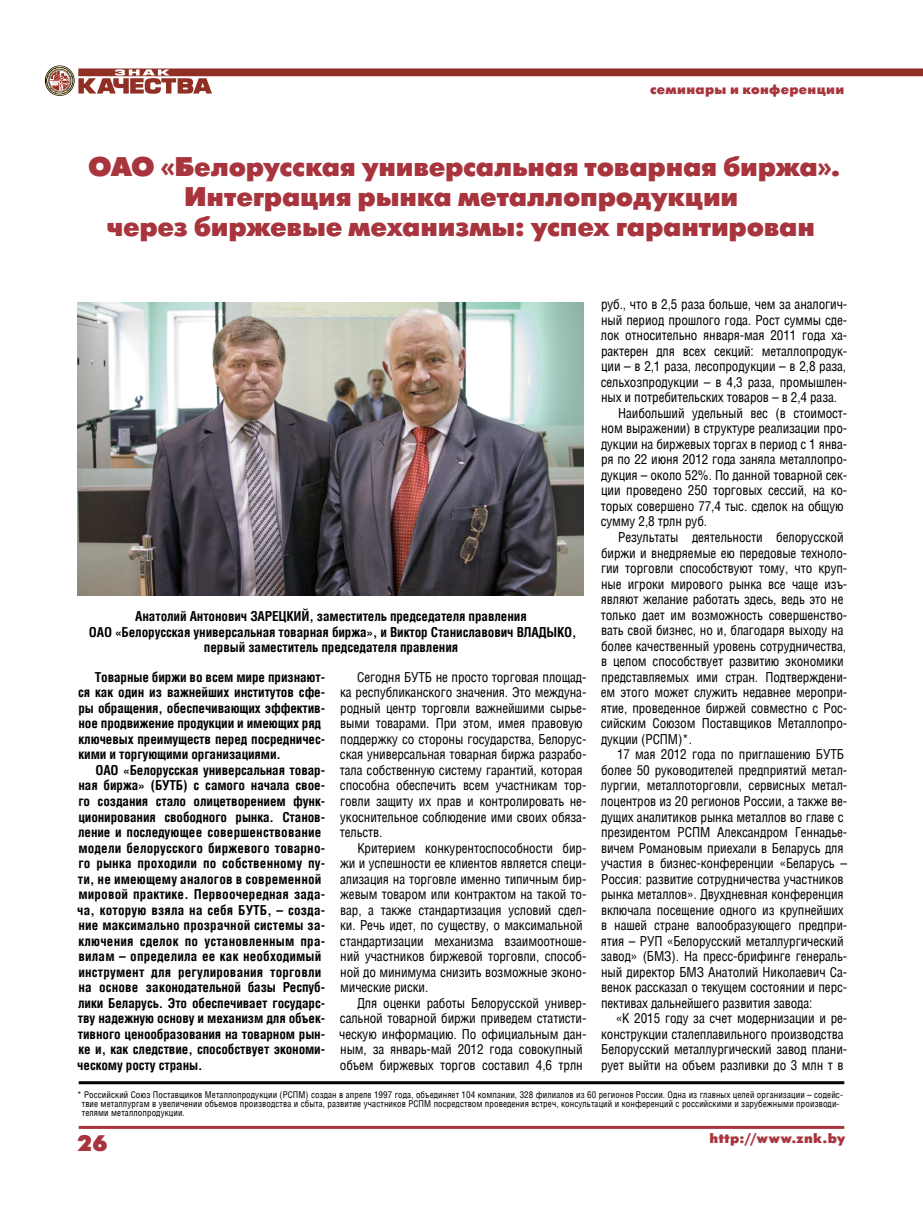
<style>
.page{position:relative;width:923px;height:1221px;background:#fff}
.page>*{position:absolute;margin:0;border:0;box-sizing:border-box;transform-origin:0 0}
.head{font:27px/30px "Futuris XC";letter-spacing:-.01em;color:#a8343d;text-align:center}
.t1{font:22.5px "Futuris XC";color:#a8343d}
.рубрик_lesser{font:13.5px "Futuris XC";letter-spacing:.025em;color:#a8343d}
.body{font:13.2px/15.5px "AG Letterica Condensed";letter-spacing:-.01em;color:#000}
.body-2{font:700 13.2px/15.5px "AG Letterica Condensed";letter-spacing:.01em;color:#000}
.body-3{font:700 13.2px/15.5px "AG Letterica Condensed";letter-spacing:-.01em;color:#000}
.underpicture{font:700 13.2px/15.5px "AG Letterica Condensed";letter-spacing:-.01em;color:#000;text-align:center}
.table_small{font:9px/9px "AG Letterica Condensed";letter-spacing:.01em;color:#000}
</style>
<div class="page">
<hr style="left:79px;top:1125px;width:765px;height:3px;background:#a8343d">
<svg style="left:44px;top:65px;width:879px;height:31px"></svg>
<img style="left:77px;top:303px;width:506px;height:292px">
<hr style="left:79px;top:1081px;width:765px;height:3px;background:#000">
<p class="рубрик_lesser" style="left:650px;top:82px;width:196px">семинары и конференции</p>
<p class="head" style="left:88px;top:152px;width:754px">ОАО «Белорусская универсальная товарная биржа».<br>Интеграция рынка металлопродукции<br>через биржевые механизмы: успех гарантирован</p>
<p class="underpicture" style="left:135px;top:608px;width:393px">Анатолий Антонович Зарецкий, заместитель председателя правления</p>
<p class="underpicture" style="left:89px;top:623px;width:489px">ОАО «Белорусская универсальная товарная биржа», и Виктор Станиславович Владыко, первый заместитель председателя правления</p>
<p class="body-3" style="left:78px;top:669px;width:248px;text-indent:17px">Товарные биржи во всем мире признают&shy;ся как один из важнейших институтов сфе&shy;ры обращения, обеспечивающих эффектив&shy;ное продвижение продукции и имеющих ряд ключевых преимуществ перед посредничес&shy;кими и торгующими организациями.</p>
<p class="body-2" style="left:77px;top:762px;width:249px;text-indent:18px">ОАО «Белорусская универсальная товар&shy;ная биржа» (БУТБ) с самого начала свое&shy;го создания стало олицетворением функ&shy;ционирования свободного рынка. Станов&shy;ление и последующее совершенствование модели белорусского биржевого товарно&shy;го рынка проходили по собственному пу&shy;ти, не имеющему аналогов в современной мировой практике. Первоочередная зада&shy;ча, которую взяла на себя БУТБ, – созда&shy;ние максимально прозрачной системы за&shy;ключения сделок по установленным пра&shy;вилам – определила ее как необходимый инструмент для регулирования торговли на основе законодательной базы Респуб&shy;лики Беларусь. Это обеспечивает государс&shy;тву надежную основу и механизм для объек&shy;тивного ценообразования на товарном рын&shy;ке и, как следствие, способствует экономи&shy;ческому росту страны.</p>
<p class="body" style="left:340px;top:669px;width:248px;text-indent:17px">Сегодня БУТБ не просто торговая площад&shy;ка республиканского значения. Это междуна&shy;родный центр торговли важнейшими сырье&shy;выми товарами. При этом, имея правовую поддержку со стороны государства, Белорус&shy;ская универсальная товарная биржа разрабо&shy;тала собственную систему гарантий, которая способна обеспечить всем участникам тор&shy;говли защиту их прав и контролировать не&shy;укоснительное соблюдение ими своих обяза&shy;тельств.</p>
<p class="body" style="left:340px;top:839px;width:248px;text-indent:17px">Критерием конкурентоспособности бир&shy;жи и успешности ее клиентов является специ&shy;ализация на торговле именно типичным бир&shy;жевым товаром или контрактом на такой то&shy;вар, а также стандартизация условий сдел&shy;ки. Речь идет, по существу, о максимальной стандартизации механизма взаимоотноше&shy;ний участников биржевой торговли, способ&shy;ной до минимума снизить возможные эконо&shy;мические риски.</p>
<p class="body" style="left:339px;top:995px;width:249px;text-indent:18px">Для оценки работы Белорусской универ&shy;сальной товарной биржи приведем статисти&shy;ческую информацию. По официальным дан&shy;ным, за январь-май 2012 года совокупный объем биржевых торгов составил 4,6 трлн</p>
<p class="body" style="left:601px;top:296px;width:248px;text-align:justify">руб., что в 2,5 раза больше, чем за аналогич&shy;ный период прошлого года. Рост суммы сде&shy;лок относительно января-мая 2011 года ха&shy;рактерен для всех секций: металлопродук&shy;ции – в 2,1 раза, лесопродукции – в 2,8 раза, сельхозпродукции – в 4,3 раза, промышлен&shy;ных и потребительских товаров – в 2,4 раза.</p>
<p class="body" style="left:601px;top:405px;width:248px;text-indent:17px">Наибольший удельный вес (в стоимост&shy;ном выражении) в структуре реализации про&shy;дукции на биржевых торгах в период с 1 янва&shy;ря по 22 июня 2012 года заняла металлопро&shy;дукция – около 52%. По данной товарной сек&shy;ции проведено 250 торговых сессий, на ко&shy;торых совершено 77,4 тыс. сделок на общую сумму 2,8 трлн руб.</p>
<p class="body" style="left:601px;top:529px;width:248px;text-indent:17px">Результаты деятельности белорусской биржи и внедряемые ею передовые техноло&shy;гии торговли способствуют тому, что круп&shy;ные игроки мирового рынка все чаще изъ&shy;являют желание работать здесь, ведь это не только дает им возможность совершенство&shy;вать свой бизнес, но и, благодаря выходу на более качественный уровень сотрудничества, в целом способствует развитию экономики представляемых ими стран. Подтверждени&shy;ем этого может служить недавнее меропри&shy;ятие, проведенное биржей совместно с Рос&shy;сийским Союзом Поставщиков Металлопро&shy;дукции (РСПМ)*.</p>
<p class="body" style="left:601px;top:746px;width:248px;text-indent:16px">17 мая 2012 года по приглашению БУТБ более 50 руководителей предприятий метал&shy;лургии, металлоторговли, сервисных метал&shy;лоцентров из 20 регионов России, а также ве&shy;дущих аналитиков рынка металлов во главе с президентом РСПМ Александром Геннадье&shy;вичем Романовым приехали в Беларусь для участия в бизнес-конференции «Беларусь – Россия: развитие сотрудничества участников рынка металлов». Двухдневная конференция включала посещение одного из крупнейших в нашей стране валообразующего предпри&shy;ятия – РУП «Белорусский металлургический завод» (БМЗ). На пресс-брифинге генераль&shy;ный директор БМЗ Анатолий Николаевич Са&shy;венок рассказал о текущем состоянии и перс&shy;пективах дальнейшего развития завода:</p>
<p class="body" style="left:601px;top:1010px;width:248px;text-indent:15px">«К 2015 году за счет модернизации и ре&shy;конструкции сталеплавильного производства Белорусский металлургический завод плани&shy;рует выйти на объем разливки до 3 млн т в</p>
<p class="table_small" style="left:82px;top:1090px;width:762px;text-indent:-5px">* Российский Союз Поставщиков Металлопродукции (РСПМ) создан в апреле 1997 года, объединяет 104 компании, 328 филиалов из 60 регионов России. Одна из главных целей организации – содейс&shy;твие металлургам в увеличении объемов производства и сбыта, развитие участников РСПМ посредством проведения встреч, консультаций и конференций с российскими и зарубежными производи&shy;телями металлопродукции.</p>
<p class="t1" style="left:77px;top:1131px;width:32px">26</p>
<p class="рубрик_lesser" style="left:709px;top:1130px;width:137px">http://www.znk.by</p>
</div>
